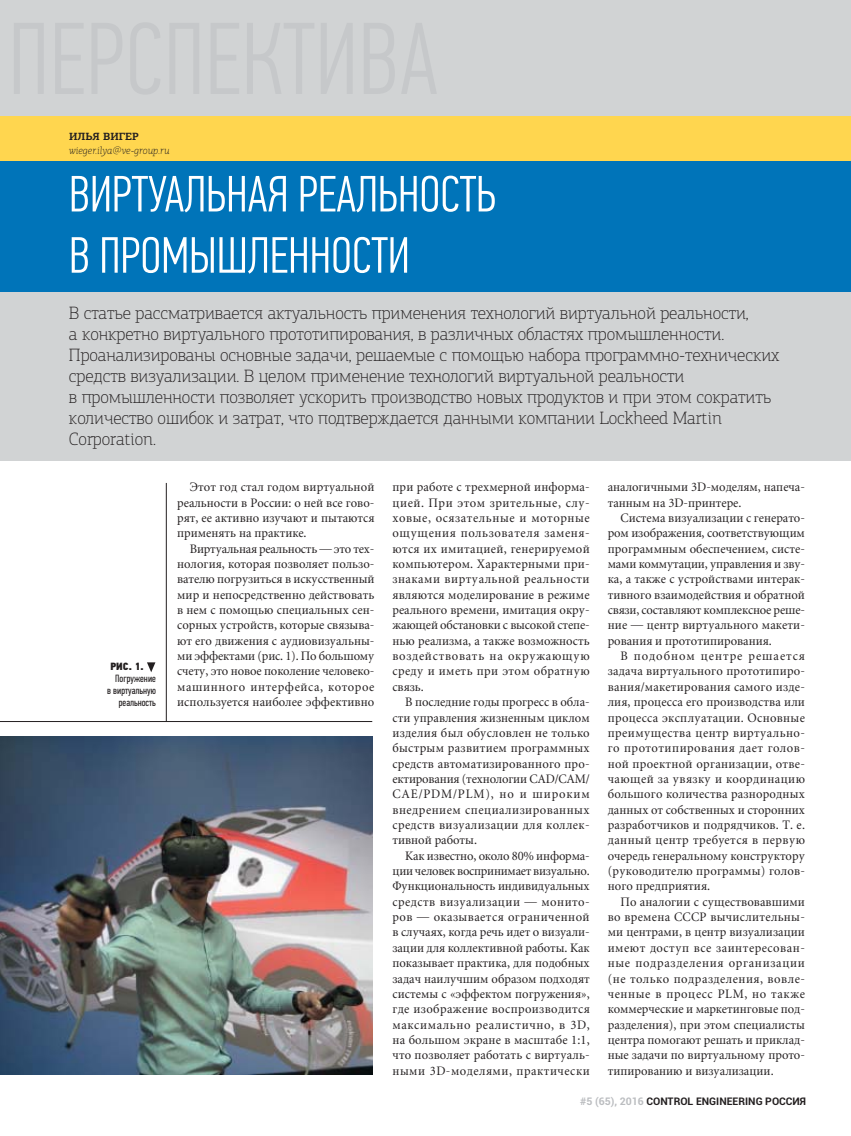
<style>
.page{position:relative;width:851px;height:1136px;background:#fff}
.page>*{position:absolute;margin:0;border:0;box-sizing:border-box;transform-origin:0 0}
.t1{font:300 51px/61.2px "PF Din Text Comp Pro";color:#fff}
.t2{font:100 18px/21px "PF Agora Slab Pro";letter-spacing:-.005em;color:#231f20}
.t3{font:12.75px/15.3px "Miniature";letter-spacing:.01em;color:#231f20;text-align:justify;scale:.96 1}
.t4{font:700 10.5px "Roboto";color:#231f20}
.t5{font:10.5px/12px "PF Din Text Comp Pro";color:#231f20;text-align:right}
.t6{font:italic 100 10.5px "PF Agora Slab Pro";color:#231f20}
.t7{font:700 10.5px "PF Agora Slab Pro";color:#231f20}
.t8{font:10.5px "PF Din Text Cond Pro X Black";color:#231f20}
.s1{color:#bbbdc0}
</style>
<div class="page">
<div style="left:0;top:0;width:850px;height:460px;background:#d1d3d4"></div>
<div style="left:0;top:116px;width:850px;height:46px;background:#ffd64f"></div>
<div style="left:0;top:161px;width:850px;height:130px;background:#0074b9"></div>
<img style="left:0;top:736px;width:372px;height:338px">
<svg style="left:147px;top:662px;width:8px;height:10px"></svg>
<hr style="left:0;top:721px;width:372px;height:1px;background:#231f20">
<hr style="left:166px;top:483px;width:1px;height:238px;background:#231f20">
<p class="t7" style="left:69px;top:130px;width:71px">ИЛЬЯ ВИГЕР</p>
<p class="t6" style="left:69px;top:144px;width:102px">wieger.ilya@ve-group.ru</p>
<h1 class="t1" style="left:69px;top:163px;width:428px">ВИРТУАЛЬНАЯ РЕАЛЬНОСТЬ<br>В ПРОМЫШЛЕННОСТИ</h1>
<p class="t2" style="left:69px;top:302px;width:711px">В статье рассматривается актуальность применения технологий виртуальной реальности,<br>а конкретно виртуального прототипирования, в различных областях промышленности.<br>Проанализированы основные задачи, решаемые с помощью набора программно-технических средств визуализации. В целом применение технологий виртуальной реальности<br>в промышленности позволяет ускорить производство новых продуктов и при этом сократить количество ошибок и затрат, что подтверждается данными компании Lockheed Martin Corporation.</p>
<p class="t8" style="left:110px;top:660px;width:35px">РИС. 1.</p>
<p class="t5" style="left:107px;top:672px;width:50px">Погружение<br>в виртуальную реальность</p>
<p class="t3" style="left:177px;top:480px;width:207px;text-indent:13px">Этот год стал годом виртуальной реальности в России: о ней все гово&shy;рят, ее активно изучают и пытаются применять на практике.</p>
<p class="t3" style="left:177px;top:542px;width:207px;text-indent:13px">Виртуальная реальность — это тех&shy;нология, которая позволяет пользо&shy;вателю погрузиться в искусственный мир и непосредственно действовать в нем с помощью специальных сен&shy;сорных устройств, которые связыва&shy;ют его движения с аудиовизуальны&shy;ми эффектами (рис. 1). По большому счету, это новое поколение человеко&shy;машинного интерфейса, которое используется наиболее эффективно</p>
<p class="t3" style="left:392px;top:480px;width:207px">при работе с трехмерной информа&shy;цией. При этом зрительные, слу&shy;ховые, осязательные и моторные ощущения пользователя заменя&shy;ются их имитацией, генерируемой компьютером. Характерными при&shy;знаками виртуальной реальности являются моделирование в режиме реального времени, имитация окру&shy;жающей обстановки с высокой степе&shy;нью реализма, а также возможность воздействовать на окружающую среду и иметь при этом обратную связь.</p>
<p class="t3" style="left:392px;top:695px;width:207px;text-indent:13px">В последние годы прогресс в обла&shy;сти управления жизненным циклом изделия был обусловлен не только быстрым развитием программных средств автоматизированного про&shy;ектирования (технологии CAD/CAM/ CAE/PDM/PLM), но и широким внедрением специализированных средств визуализации для коллек&shy;тивной работы.</p>
<p class="t3" style="left:392px;top:849px;width:207px;text-indent:13px">Как известно, около 80% информа&shy;ции человек воспринимает визуально.<br>Функциональность индивидуальных средств визуализации — монито&shy;ров — оказывается ограниченной в случаях, когда речь идет о визуали&shy;зации для коллективной работы. Как показывает практика, для подобных задач наилучшим образом подходят системы с «эффектом погружения», где изображение воспроизводится максимально реалистично, в 3D, на большом экране в масштабе 1:1, что позволяет работать с виртуаль&shy;ными 3D-моделями, практически</p>
<p class="t3" style="left:607px;top:480px;width:207px">аналогичными 3D-моделям, напеча&shy;танным на 3D-принтере.</p>
<p class="t3" style="left:607px;top:511px;width:207px;text-indent:13px">Система визуализации с генерато&shy;ром изображения, соответствующим программным обеспечением, систе&shy;мами коммутации, управления и зву&shy;ка, а также с устройствами интерак&shy;тивного взаимодействия и обратной связи, составляют комплексное реше&shy;ние — центр виртуального макети&shy;рования и прототипирования.</p>
<p class="t3" style="left:607px;top:649px;width:207px;text-indent:13px">В подобном центре решается задача виртуального прототипиро&shy;вания/макетирования самого изде&shy;лия, процесса его производства или процесса эксплуатации. Основные преимущества центр виртуально&shy;го прототипирования дает голов&shy;ной проектной организации, отве&shy;чающей за увязку и координацию большого количества разнородных данных от собственных и сторонних разработчиков и подрядчиков. Т. е. данный центр требуется в первую очередь генеральному конструктору (руководителю программы) голов&shy;ного предприятия.</p>
<p class="t3" style="left:607px;top:895px;width:207px;text-indent:13px">По аналогии с существовавшими во времена СССР вычислительны&shy;ми центрами, в центр визуализации имеют доступ все заинтересован&shy;ные подразделения организации (не только подразделения, вовле&shy;ченные в процесс PLM, но также коммерческие и маркетинговые под&shy;разделения), при этом специалисты центра помогают решать и приклад&shy;ные задачи по виртуальному прото&shy;типированию и визуализации.</p>
<p class="t4" style="left:580px;top:1093px;width:227px"><span class="s1">#5 (65), 2016</span> CONTROL ENGINEERING РОССИЯ</p>
</div>
